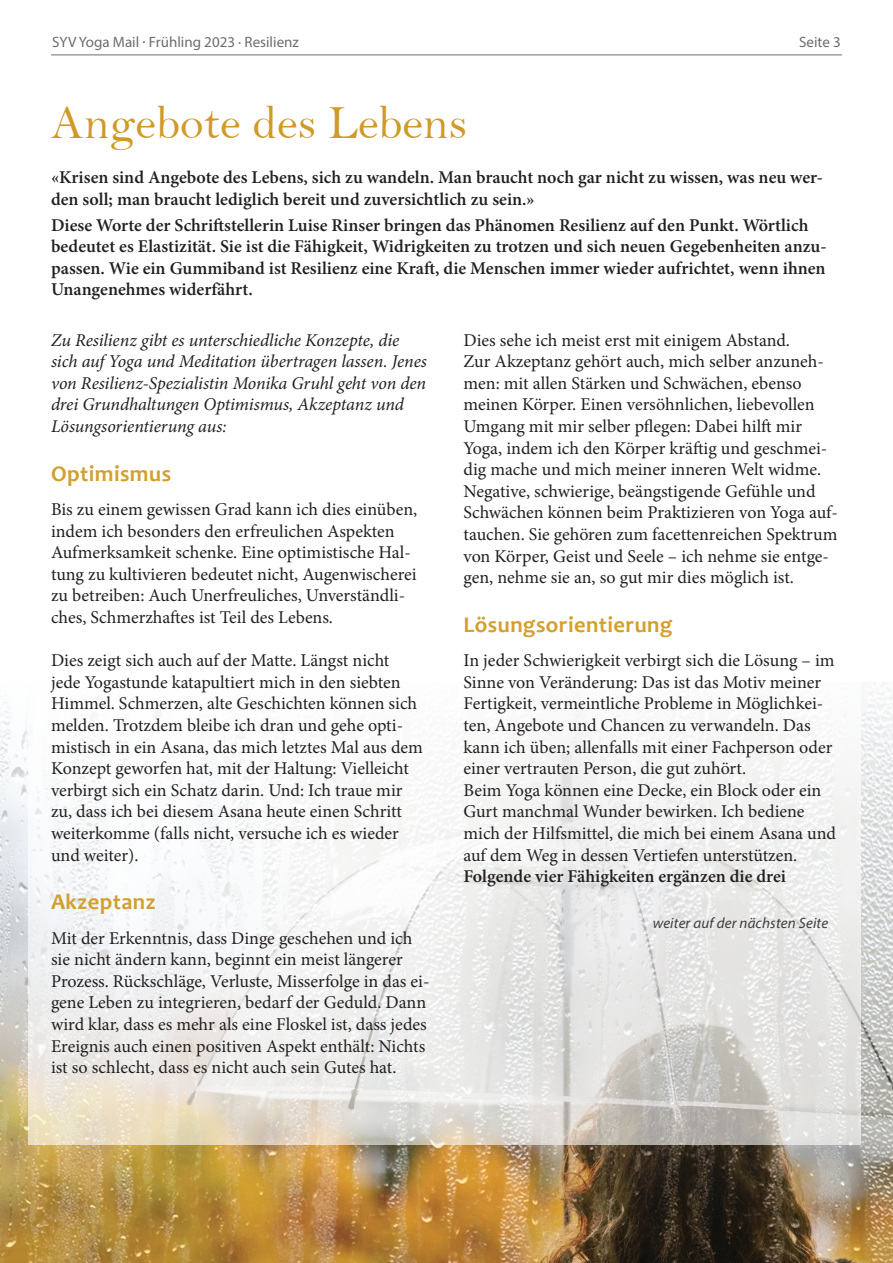
<style>
.page{position:relative;width:893px;height:1263px;background:#fff}
.page>*{position:absolute;margin:0;border:0;box-sizing:border-box;transform-origin:0 0}
.t1{font:48px "Bell";color:#d09a29}
.t2{font:700 22.5px "Candara";letter-spacing:.02em;color:#d3a030}
.t3{font:18px/21.6px "Minion Pro";color:#231f20}
.t4{font:600 18px/21.6px "Minion Pro";color:#231f20}
.t5{font:italic 18px/21.6px "Minion Pro";letter-spacing:-.01em;color:#231f20}
.t6{font:15px "Myriad Pro";color:#6c6d70}
.t7{font:italic 15px "Myriad Pro";letter-spacing:.01em;color:#3e3e3f}
</style>
<div class="page">
<img style="left:0;top:688px;width:893px;height:575px">
<svg style="left:29px;top:688px;width:832px;height:457px"></svg>
<hr style="left:51px;top:55px;width:791px;height:1px;background:#6c6d70">
<p class="t6" style="left:52px;top:33px;width:248px">SYV Yoga Mail · Frühling 2023 · Resilienz</p>
<p class="t6" style="left:799px;top:33px;width:43px">Seite 3</p>
<h1 class="t1" style="left:51px;top:95px;width:418px">Angebote des Lebens</h1>
<p class="t4" style="left:51px;top:167px;width:773px">«Krisen sind Angebote des Lebens, sich zu wandeln. Man braucht noch gar nicht zu wissen, was neu wer&shy;den soll; man braucht lediglich bereit und zuversichtlich zu sein.»</p>
<p class="t4" style="left:51px;top:214px;width:777px">Diese Worte der Schriftstellerin Luise Rinser bringen das Phänomen Resilienz auf den Punkt. Wörtlich bedeutet es Elastizität. Sie ist die Fähigkeit, Widrigkeiten zu trotzen und sich neuen Gegebenheiten anzu&shy;passen. Wie ein Gummiband ist Resilienz eine Kraft, die Menschen immer wieder aufrichtet, wenn ihnen Unangenehmes widerfährt.</p>
<p class="t5" style="left:51px;top:329px;width:377px">Zu Resilienz gibt es unterschiedliche Konzepte, die sich auf Yoga und Meditation übertragen lassen. Jenes von Resilienz-Spezialistin Monika Gruhl geht von den drei Grundhaltungen Optimismus, Akzeptanz und Lösungsorientierung aus:</p>
<p class="t2" style="left:51px;top:459px;width:122px">Optimismus</p>
<p class="t3" style="left:51px;top:498px;width:368px">Bis zu einem gewissen Grad kann ich dies einüben, indem ich besonders den erfreulichen Aspekten Aufmerksamkeit schenke. Eine optimistische Hal&shy;tung zu kultivieren bedeutet nicht, Augenwischerei zu betreiben: Auch Unerfreuliches, Unverständli&shy;ches, Schmerzhaftes ist Teil des Lebens.</p>
<p class="t3" style="left:51px;top:650px;width:373px">Dies zeigt sich auch auf der Matte. Längst nicht jede Yogastunde katapultiert mich in den siebten Himmel. Schmerzen, alte Geschichten können sich melden. Trotzdem bleibe ich dran und gehe opti&shy;mistisch in ein Asana, das mich letztes Mal aus dem Konzept geworfen hat, mit der Haltung: Vielleicht verbirgt sich ein Schatz darin. Und: Ich traue mir zu, dass ich bei diesem Asana heute einen Schritt weiterkomme (falls nicht, versuche ich es wieder und weiter).</p>
<p class="t2" style="left:51px;top:888px;width:106px">Akzeptanz</p>
<p class="t3" style="left:51px;top:927px;width:380px">Mit der Erkenntnis, dass Dinge geschehen und ich sie nicht ändern kann, beginnt ein meist längerer Prozess. Rückschläge, Verluste, Misserfolge in das ei&shy;gene Leben zu integrieren, bedarf der Geduld. Dann wird klar, dass es mehr als eine Floskel ist, dass jedes Ereignis auch einen positiven Aspekt enthält: Nichts ist so schlecht, dass es nicht auch sein Gutes hat.</p>
<p class="t3" style="left:463px;top:329px;width:376px">Dies sehe ich meist erst mit einigem Abstand.<br>Zur Akzeptanz gehört auch, mich selber anzuneh&shy;men: mit allen Stärken und Schwächen, ebenso meinen Körper. Einen versöhnlichen, liebevollen Umgang mit mir selber pflegen: Dabei hilft mir Yoga, indem ich den Körper kräftig und geschmei&shy;dig mache und mich meiner inneren Welt widme.<br>Negative, schwierige, beängstigende Gefühle und Schwächen können beim Praktizieren von Yoga auf&shy;tauchen. Sie gehören zum facettenreichen Spektrum von Körper, Geist und Seele – ich nehme sie entge&shy;gen, nehme sie an, so gut mir dies möglich ist.</p>
<p class="t2" style="left:463px;top:610px;width:211px">Lösungsorientierung</p>
<p class="t3" style="left:463px;top:650px;width:374px">In jeder Schwierigkeit verbirgt sich die Lösung – im Sinne von Veränderung: Das ist das Motiv meiner Fertigkeit, vermeintliche Probleme in Möglichkei&shy;ten, Angebote und Chancen zu verwandeln. Das kann ich üben; allenfalls mit einer Fachperson oder einer vertrauten Person, die gut zuhört.<br>Beim Yoga können eine Decke, ein Block oder ein Gurt manchmal Wunder bewirken. Ich bediene mich der Hilfsmittel, die mich bei einem Asana und auf dem Weg in dessen Vertiefen unterstützen.</p>
<p class="t4" style="left:463px;top:865px;width:324px">Folgende vier Fähigkeiten ergänzen die drei</p>
<p class="t7" style="left:653px;top:913px;width:177px">weiter auf der nächsten Seite</p>
</div>
